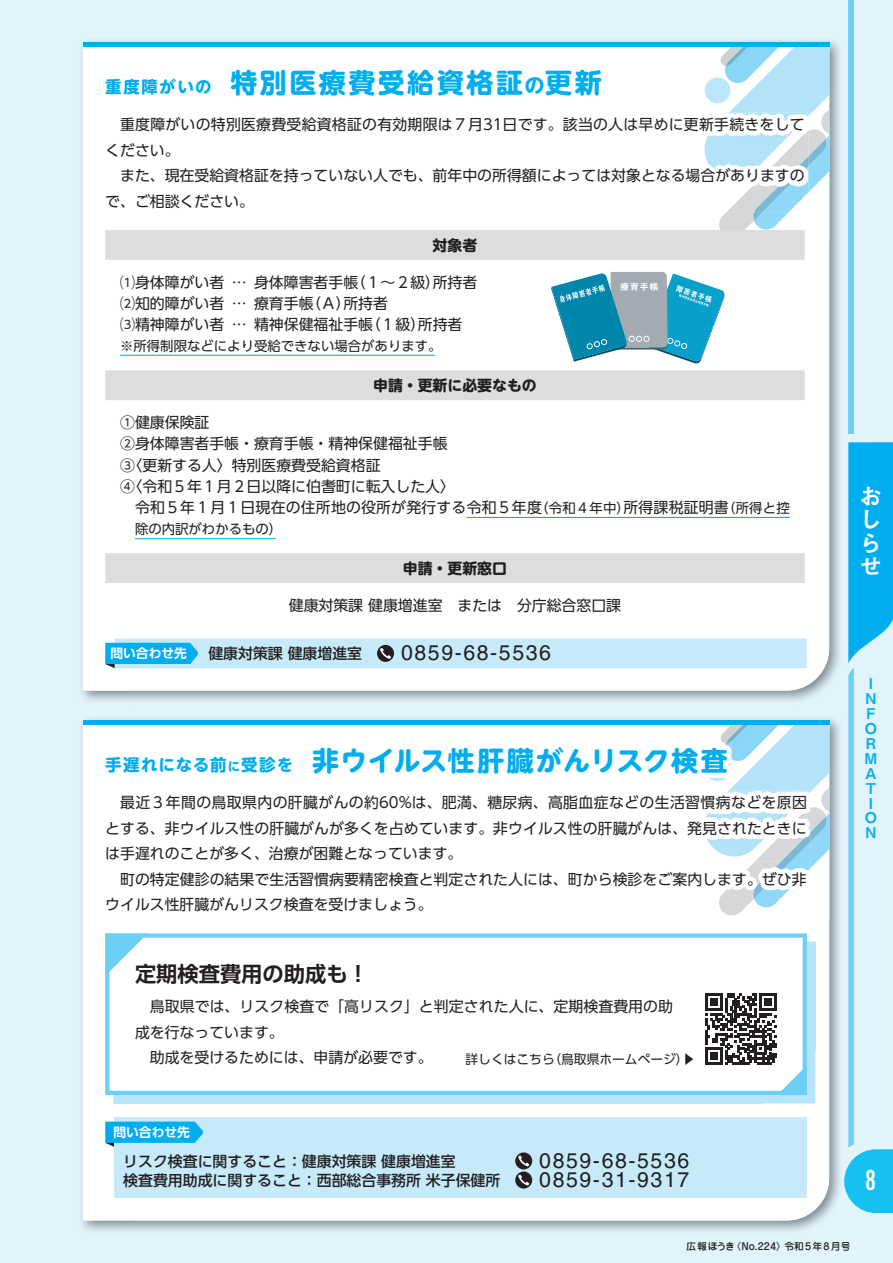
<style>
.page{position:relative;width:893px;height:1263px;background:#e1f4fc}
.page>*{position:absolute;margin:0;border:0;box-sizing:border-box;transform-origin:0 0}
.t1{font:700 27px "UD Shin M Go Pr 6";letter-spacing:.02em;color:#00aeef}
.t2{font:700 27px "UD Shin M Go Pr 6";letter-spacing:.085em;color:#00aeef}
.t3{font:condensed 26.55px "Futura Std";color:#fff}
.t4{font:23.4px/23.4px "Midashi Go Pr 6 MB31";color:#fff;text-align:justify}
.t5{font:21.3px "Helvetica LT Std";letter-spacing:.075em;color:#231f20}
.t6{font:700 21.3px "UD Shin Go Pr 6 De";color:#231f20}
.t7{font:700 16.5px "UD Shin M Go Pr 6";letter-spacing:.06em;color:#00aeef}
.t8{font:700 16.5px "UD Shin M Go Pr 6";letter-spacing:.08em;color:#00aeef}
.t9{font:14.85px/25.5px "UD Shin Go Pr 6";color:#231f20}
.t10{font:500 14.85px "UD Shin Go Pr 6";color:#231f20}
.t11{font:700 14.85px "UD Shin M Go Pr 6";color:#231f20}
.t12{font:14.85px/14.9px "Midashi Go Pr 6 MB31";color:#00aeef}
.t13{font:13.35px "UD Shin Go Pr 6";color:#231f20}
.t14{font:12.75px "UD Shin Go Pr 6";color:#231f20}
.t15{font:700 12.75px "UD Shin Go Pr 6 De";color:#fff}
.t16{font:500 9.75px "Jun 34 Pro";color:#231f20}
.s1{font-size:20.25px}
.s2{font-size:12.3px}
</style>
<div class="page">
<img style="left:81px;top:40px;width:759px;height:48px">
<img style="left:792px;top:88px;width:48px;height:613px">
<div style="left:83px;top:47px;width:746px;height:644px;background:#fff"></div>
<div style="left:693px;top:43px;width:136px;height:199px;background:#fff"></div>
<div style="left:705px;top:78px;width:25px;height:25px;background:#bbe5fa;border-radius:50%"></div>
<svg style="left:718px;top:47px;width:111px;height:183px"></svg>
<img style="left:81px;top:718px;width:759px;height:48px">
<img style="left:792px;top:766px;width:48px;height:465px">
<div style="left:83px;top:725px;width:746px;height:495px;background:#fff"></div>
<div style="left:693px;top:720px;width:136px;height:200px;background:#fff"></div>
<svg style="left:105px;top:230px;width:700px;height:353px;background:#f5f5f6"></svg>
<hr style="left:120px;top:355px;width:315px;height:1px;background:#00aeef">
<hr style="left:466px;top:517px;width:324px;height:1px;background:#00aeef">
<hr style="left:135px;top:538px;width:141px;height:1px;background:#00aeef">
<div style="left:101px;top:65px;width:505px;height:35px;background:#fff"></div>
<hr style="left:83px;top:43px;width:746px;height:4px;background:#00aeef">
<div style="left:102px;top:113px;width:624px;height:100px;background:#fff"></div>
<img style="left:726px;top:179px;width:28px;height:34px">
<img style="left:754px;top:179px;width:54px;height:34px">
<img style="left:702px;top:113px;width:106px;height:66px">
<img style="left:807px;top:942px;width:8px;height:107px">
<div style="left:114px;top:1095px;width:647px;height:8px;background:#b9e5fa"></div>
<img style="left:761px;top:1049px;width:54px;height:54px">
<svg style="left:105px;top:933px;width:702px;height:162px;background:#f4fbfe"></svg>
<svg style="left:105px;top:933px;width:43px;height:43px;background:#b3e6fa"></svg>
<div style="left:101px;top:742px;width:592px;height:36px;background:#fff"></div>
<svg style="left:709px;top:725px;width:120px;height:143px"></svg>
<div style="left:83px;top:720px;width:746px;height:5px;background:#00aeef"></div>
<div style="left:102px;top:790px;width:651px;height:126px;background:#fff"></div>
<img style="left:718px;top:861px;width:51px;height:54px">
<img style="left:754px;top:898px;width:27px;height:9px">
<img style="left:753px;top:856px;width:58px;height:42px">
<img style="left:702px;top:790px;width:109px;height:66px">
<svg style="left:105px;top:638px;width:702px;height:30px;background:#b3e2f6"></svg>
<div style="left:115px;top:1117px;width:692px;height:81px;background:#c6eafa"></div>
<svg style="left:515px;top:1152px;width:17px;height:17px"></svg>
<svg style="left:518px;top:1155px;width:11px;height:11px"></svg>
<svg style="left:515px;top:1171px;width:17px;height:17px"></svg>
<svg style="left:518px;top:1174px;width:11px;height:11px"></svg>
<svg style="left:105px;top:1121px;width:98px;height:26px"></svg>
<svg style="left:551px;top:272px;width:174px;height:91px;background:#6fb4ca"></svg>
<svg style="left:705px;top:993px;width:102px;height:102px;background:#acb5b9"></svg>
<div style="left:461px;top:1048px;width:237px;height:21px;background:#fff"></div>
<div style="left:848px;top:0;width:6px;height:434px;background:#6bcff6"></div>
<svg style="left:844px;top:442px;width:49px;height:771px"></svg>
<h1 class="t2" style="left:231px;top:59px;width:373px">特別医療費受給資格証<span class="s1">の</span>更新</h1>
<p class="t8" style="left:105px;top:72px;width:126px">重度障がいの　</p>
<p class="t9" style="left:105px;top:112px;width:701px;text-indent:15px">重度障がいの特別医療費受給資格証の有効期限は７月31日です。該当の人は早めに更新手続きをしてください。</p>
<p class="t9" style="left:105px;top:163px;width:701px;text-indent:15px">また、現在受給資格証を持っていない人でも、前年中の所得額によっては対象となる場合がありますので、ご相談ください。</p>
<p class="t9" style="left:120px;top:269px;width:106px">⑴身体障がい者</p>
<p class="t9" style="left:120px;top:290px;width:106px">⑵知的障がい者</p>
<p class="t9" style="left:232px;top:269px;width:16px">…</p>
<p class="t9" style="left:232px;top:290px;width:16px">…</p>
<p class="t11" style="left:433px;top:232px;width:46px">対象者</p>
<p class="t9" style="left:433px;top:269px;width:46px">所持者</p>
<p class="t9" style="left:351px;top:269px;width:91px">（１～２級）</p>
<p class="t9" style="left:254px;top:269px;width:106px">身体障害者手帳</p>
<p class="t9" style="left:306px;top:290px;width:46px">（Ａ）</p>
<p class="t9" style="left:343px;top:290px;width:46px">所持者</p>
<p class="t9" style="left:254px;top:290px;width:61px">療育手帳</p>
<p class="t9" style="left:120px;top:311px;width:106px">⑶精神障がい者</p>
<p class="t13" style="left:120px;top:335px;width:323px">※所得制限などにより受給できない場合があります。</p>
<p class="t11" style="left:373px;top:372px;width:165px">申請・更新に必要なもの</p>
<p class="t9" style="left:120px;top:411px;width:336px;line-height:21.3px">①健康保険証<br>②身体障害者手帳・療育手帳・精神保健福祉手帳<br>③〈更新する人〉特別医療費受給資格証<br>④〈令和５年１月２日以降に伯耆町に転入した人〈</p>
<p class="t9" style="left:366px;top:311px;width:61px">（１級）</p>
<p class="t9" style="left:254px;top:311px;width:121px">精神保健福祉手帳</p>
<p class="t9" style="left:418px;top:311px;width:46px">所持者</p>
<p class="t9" style="left:232px;top:311px;width:16px">…</p>
<p class="t9" style="left:120px;top:494px;width:423px">　令和５年１月１日現在の住所地の役所が発行する令和５年度</p>
<p class="t13" style="left:135px;top:519px;width:149px">除の内訳がわかるもの(</p>
<p class="t11" style="left:403px;top:555px;width:106px">申請・更新窓口</p>
<p class="t9" style="left:289px;top:592px;width:334px">健康対策課健康増進室　または　分庁総合窓口課</p>
<p class="t9" style="left:623px;top:494px;width:107px">所得課税証明書</p>
<p class="t13" style="left:535px;top:497px;width:96px">（令和４年中）</p>
<p class="t13" style="left:722px;top:497px;width:69px">（所得と控</p>
<p class="t15" style="left:110px;top:643px;width:78px">問い合わせ先</p>
<p class="t10" style="left:208px;top:641px;width:155px">健康対策課健康増進室</p>
<h3 class="t5" style="left:401px;top:641px;width:151px">0859-68-5536</h3>
<h1 class="t1" style="left:312px;top:737px;width:417px">非ウイルス性肝臓がんリスク検査</h1>
<p class="t7" style="left:105px;top:750px;width:189px">手遅れになる前<span class="s2">に</span>受診を</p>
<p class="t9" style="left:105px;top:789px;width:703px;text-align:justify;text-indent:15px">最近３年間の鳥取県内の肝臓がんの約60%は、肥満、糖尿病、高脂血症などの生活習慣病などを原因とする、非ウイルス性の肝臓がんが多くを占めています。非ウイルス性の肝臓がんは、発見されたときには手遅れのことが多く、治療が困難となっています。</p>
<p class="t9" style="left:105px;top:866px;width:703px;text-indent:15px">町の特定健診の結果で生活習慣病要精密検査と判定された人には、町から検診をご案内します。ぜひ非ウイルス性肝臓がんリスク検査を受けましょう。</p>
<h3 class="t6" style="left:135px;top:956px;width:235px">定期検査費用の助成も!</h3>
<p class="t9" style="left:150px;top:993px;width:525px">鳥取県では、リスク検査で「高リスク」と判定された人に、定期検査費用の助</p>
<p class="t9" style="left:135px;top:1019px;width:150px">成を行なっています。</p>
<p class="t9" style="left:150px;top:1045px;width:284px">助成を受けるためには、申請が必要です。</p>
<p class="t14" style="left:548px;top:1048px;width:148px">（鳥取県ホームページ ▶(</p>
<p class="t14" style="left:465px;top:1048px;width:91px">詳しくはこちら</p>
<h3 class="t4" style="left:859px;top:483px;width:23px">おしらせ</h3>
<p class="t12" style="left:863px;top:676px;width:14px">Ｉ<br>Ｎ<br>Ｆ<br>Ｏ<br>Ｒ<br>Ｍ<br>Ａ<br>Ｔ<br>Ｉ<br>Ｏ<br>Ｎ</p>
<p class="t15" style="left:113px;top:1122px;width:78px">問い合わせ先</p>
<p class="t10" style="left:123px;top:1149px;width:334px">リスク検査に関すること：健康対策課健康増進室</p>
<p class="t10" style="left:123px;top:1168px;width:379px">検査費用助成に関すること：西部総合事務所米子保健所</p>
<h3 class="t5" style="left:539px;top:1148px;width:151px">0859-68-5536</h3>
<h3 class="t5" style="left:539px;top:1167px;width:151px">0859-31-9317</h3>
<h2 class="t3" style="left:865px;top:1164px;width:12px">8</h2>
<p class="t16" style="left:732px;top:1239px;width:120px">〈No.224〉令和5年8月号</p>
<p class="t16" style="left:687px;top:1239px;width:50px">広報ほうき</p>
</div>
